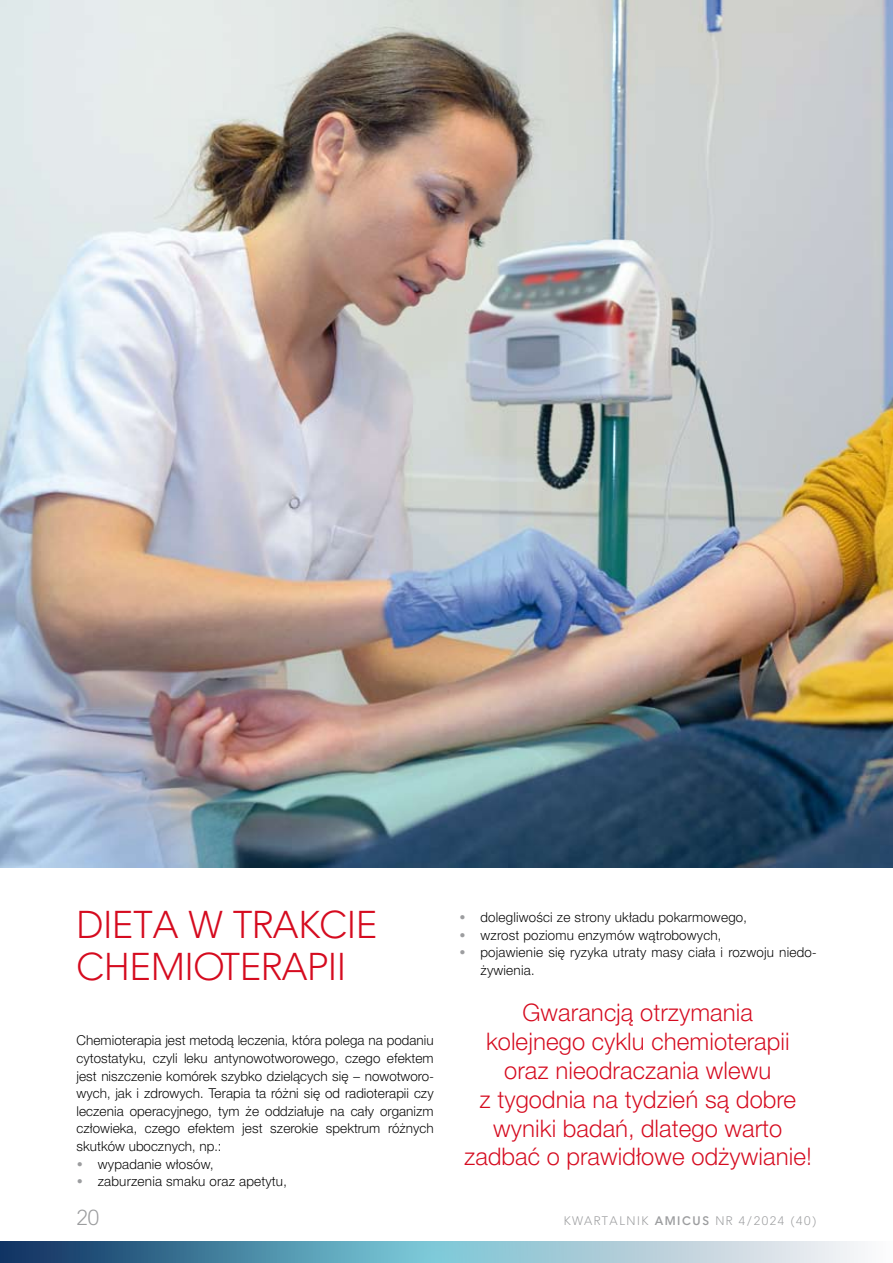
<style>
.page{position:relative;width:893px;height:1263px;background:#fff}
.page>*{position:absolute;margin:0;border:0;box-sizing:border-box;transform-origin:0 0}
.t1{font:37.5px "Straight EFN";color:#d50b1f}
.t2{font:24px/28.8px "Switzer EFN Light";color:#d50b1f;text-align:center}
.t3{font:21px "Straight EFN";color:#9c9d9f}
.t4{font:13.5px/17.5px "Switzer EFN Light";letter-spacing:.01em;color:#000;text-align:justify}
.t5{font:12px "Straight EFN";letter-spacing:.13em;color:#9c9d9f}
.t6{font:700 12px "Straight EFN";letter-spacing:.13em;color:#9c9d9f}
.s1{color:#9c9d9f}
.s2{font-weight:400}
</style>
<div class="page">
<img style="left:0;top:0;width:893px;height:867px">
<svg style="left:0;top:1242px;width:861px;height:21px;background:#7da9bd"></svg>
<h1 class="t1" style="left:77px;top:902px;width:135px">DIETA WTRA</h1>
<h1 class="t1" style="left:299px;top:902px;width:80px">KCI E</h1>
<h1 class="t1" style="left:77px;top:944px;width:202px">CHEMIOTERAPII</h1>
<p class="t4" style="left:77px;top:1032px;width:359px">Chemioterapia jest metodą leczenia, która polega na podaniu cytostatyku, czyli leku antynowotworowego, czego efektem jest niszczenie komórek szybko dzielących się – nowotworo&shy;wych, jak i zdrowych. Terapia ta różni się od radioterapii czy leczenia operacyjnego, tym że oddziałuje na cały organizm człowieka, czego efektem jest szerokie spektrum różnych skutków ubocznych, np.:</p>
<p class="t4" style="left:77px;top:1155px;width:138px"><span class="s1">•</span> wypadanie włosów,</p>
<p class="t4" style="left:77px;top:1172px;width:212px"><span class="s1">•</span> zaburzenia smaku oraz apetytu,</p>
<p class="t4" style="left:459px;top:908px;width:289px"><span class="s1">•</span> dolegliwości ze strony układu pokarmowego,</p>
<p class="t4" style="left:459px;top:926px;width:264px"><span class="s1">•</span> wzrost poziomu enzymów wątrobowych,</p>
<p class="t4" style="left:480px;top:944px;width:337px;text-indent:-21px"><span class="s1">•</span> pojawienie się ryzyka utraty masy ciała i rozwoju niedo&shy;żywienia.</p>
<h2 class="t2" style="left:464px;top:998px;width:349px">Gwarancją otrzymania<br>kolejnego cyklu chemioterapii oraz nieodraczania wlewu<br>z tygodnia na tydzień są dobre wyniki badań, dlatego warto zadbać o prawidłowe odżywianie!</h2>
<h3 class="t3" style="left:77px;top:1205px;width:24px">20</h3>
<p class="t5" style="left:564px;top:1213px;width:18px">KWARTALNI</p>
<p class="t6" style="left:641px;top:1213px;width:83px"><span class="s2">K</span> AMICUS <span class="s2">NR</span></p>
<p class="t5" style="left:739px;top:1213px;width:79px">4/2024 (40)</p>
</div>
